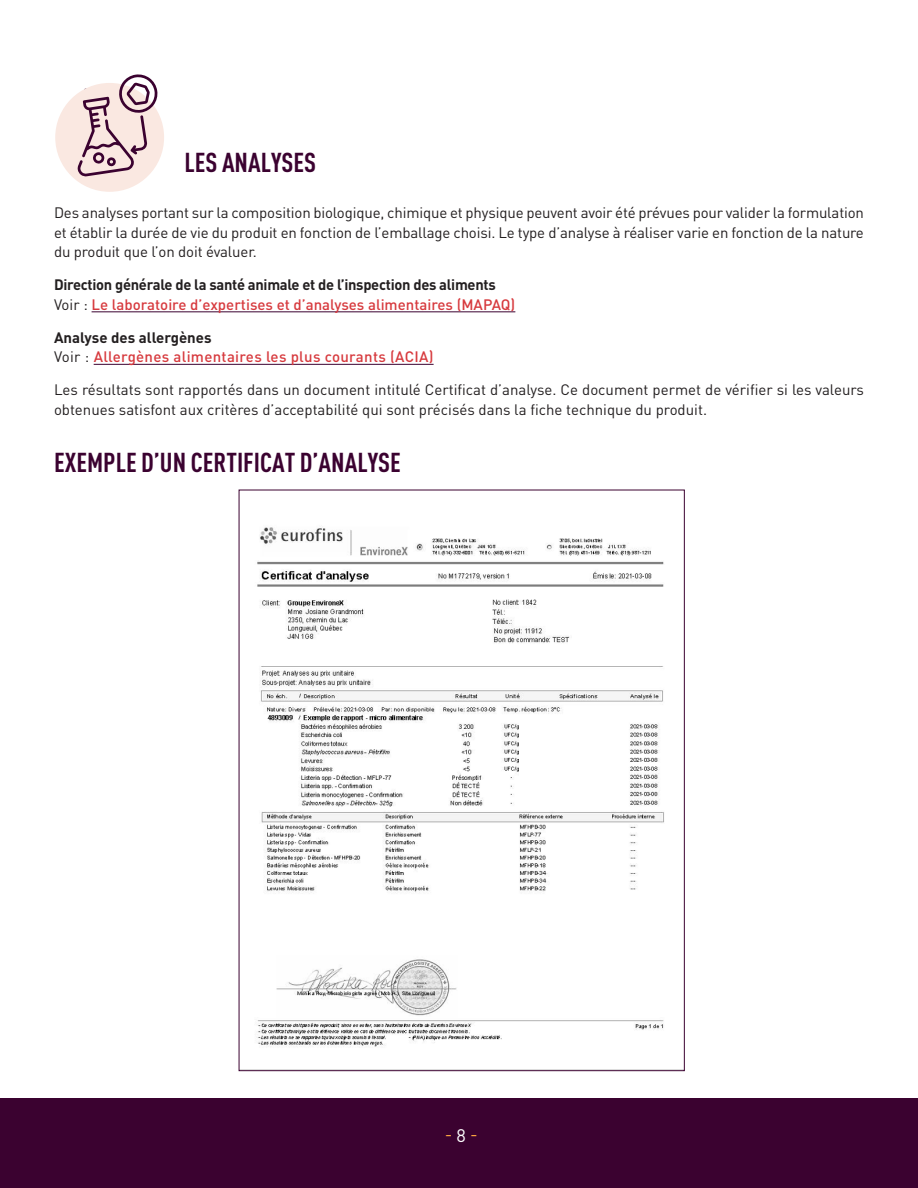
<style>
.page{position:relative;width:918px;height:1188px;background:#fff}
.page>*{position:absolute;margin:0;border:0;box-sizing:border-box;transform-origin:0 0}
.t1{font:700 condensed 27px "DINOT";color:#3b0230}
.t2{font:18px "DINOT";color:#f9a341}
.t3{font:15px/19.5px "DINOT";color:#231f20;text-align:justify}
.t4{font:500 15px "DINOT";color:#d73a3e}
.t5{font:700 15px "DINOT";letter-spacing:-.02em;color:#231f20}
.t6{font:500 15px "DINOT";letter-spacing:.02em;color:#d73a3e}
.t7{font:700 15px "DINOT";color:#231f20}
.s1{font-weight:400;color:#231f20}
.s2{color:#fff}
</style>
<div class="page">
<div style="left:0;top:1098px;width:918px;height:90px;background:#3b0230"></div>
<hr style="left:92px;top:311px;width:423px;height:1px;background:#3b0230">
<hr style="left:94px;top:364px;width:340px;height:1px;background:#3b0230">
<img style="left:257px;top:527px;width:407px;height:520px">
<div style="left:55px;top:83px;width:109px;height:109px;background:#fae8e1;border-radius:50%"></div>
<svg style="left:78px;top:74px;width:80px;height:103px"></svg>
<h2 class="t1" style="left:184px;top:146px;width:133px">LES ANALYSES</h2>
<p class="t3" style="left:54px;top:203px;width:812px">Des analyses portant sur la composition biologique, chimique et physique peuvent avoir été prévues pour valider la formulation et établir la durée de vie du produit en fonction de l’emballage choisi. Le type d’analyse à réaliser varie en fonction de la nature du produit que l’on doit évaluer.</p>
<p class="t5" style="left:54px;top:275px;width:443px">Direction générale de la santé animale et de l’inspection des aliments</p>
<p class="t4" style="left:54px;top:294px;width:463px"><span class="s1">Voir :</span> Le laboratoire d’expertises et d’analyses alimentaires (MAPAQ)</p>
<p class="t7" style="left:54px;top:327px;width:159px">Analyse des allergènes</p>
<p class="t6" style="left:54px;top:347px;width:381px"><span class="s1">Voir :</span> Allergènes alimentaires les plus courants (ACIA)</p>
<p class="t3" style="left:54px;top:380px;width:812px">Les résultats sont rapportés dans un document intitulé Certificat d’analyse. Ce document permet de vérifier si les valeurs obtenues satisfont aux critères d’acceptabilité qui sont précisés dans la fiche technique du produit.</p>
<h2 class="t1" style="left:54px;top:446px;width:348px">EXEMPLE D’UN CERTIFICAT D’ANALYSE</h2>
<p class="t2" style="left:445px;top:1123px;width:34px">- <span class="s2">8</span> -</p>
</div>
